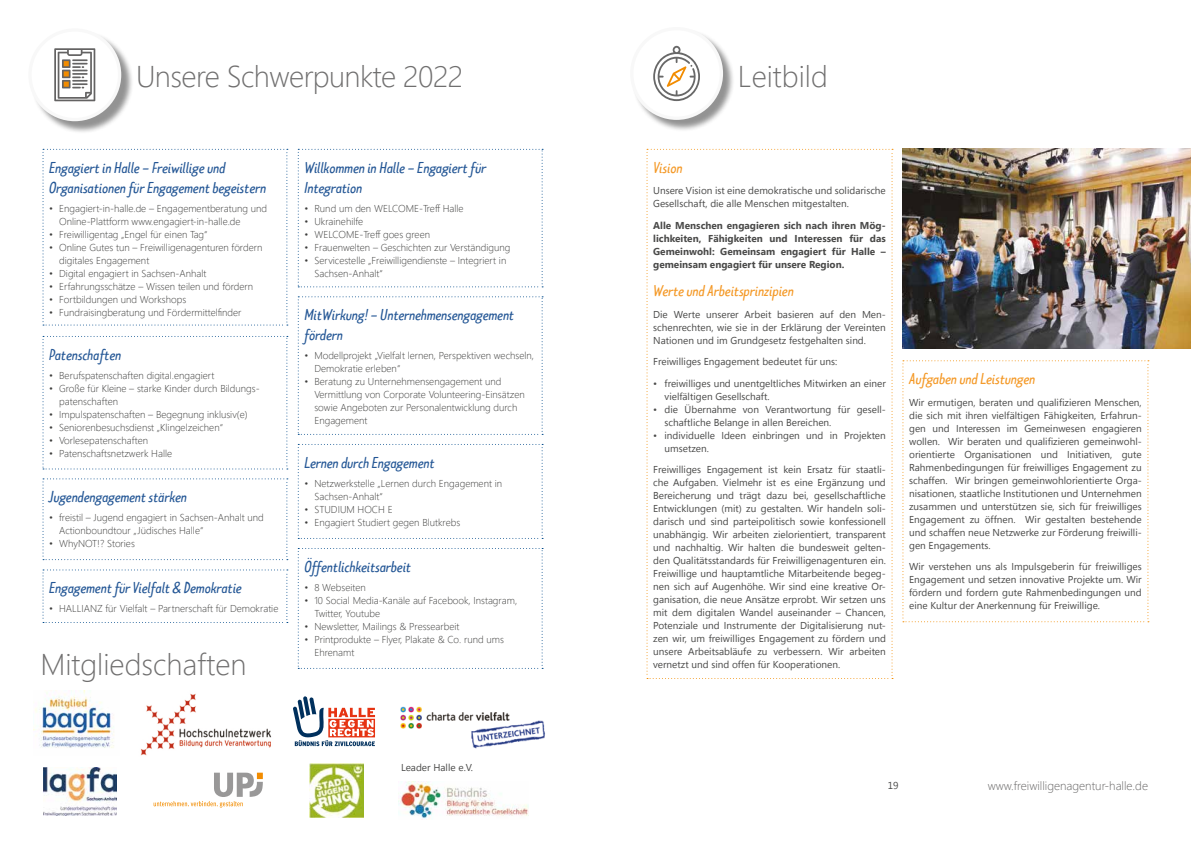
<style>
.page{position:relative;width:1191px;height:842px;background:#fff}
.page>*{position:absolute;margin:0;border:0;box-sizing:border-box;transform-origin:0 0}
.t1{font:300 30px "Segoe UI";color:#706f6f}
.t2{font:300 30px "Segoe UI";letter-spacing:-.02em;color:#706f6f}
.t3{font:italic 16px/20px "Limes Sans";color:#235695}
.t4{font:italic 16px "Limes Sans";color:#f49825}
.t5{font:300 12px "Segoe UI";color:#646363}
.t6{font:10px/13px "Segoe UI";color:#4a4a49}
.t7{font:300 10px/13px "Segoe UI";color:#3c3c3b}
.t8{font:700 10px/13px "Segoe UI";color:#4a4a49;text-align:justify}
</style>
<div class="page">
<div style="left:30px;top:30px;width:104px;height:104px;background:#000;opacity:.43"></div>
<div style="left:30px;top:30px;width:90px;height:90px;background:#fff;border-radius:50%"></div>
<div style="left:28px;top:28px;width:93px;height:93px;border:3px solid #f8f8f8;border-radius:50%"></div>
<svg style="left:54px;top:48px;width:41px;height:53px"></svg>
<svg style="left:43px;top:149px;width:245px;height:177px"></svg>
<svg style="left:298px;top:296px;width:245px;height:139px"></svg>
<svg style="left:43px;top:478px;width:245px;height:82px"></svg>
<svg style="left:43px;top:569px;width:245px;height:54px"></svg>
<svg style="left:298px;top:444px;width:245px;height:95px"></svg>
<svg style="left:298px;top:548px;width:245px;height:121px"></svg>
<svg style="left:298px;top:149px;width:245px;height:138px"></svg>
<svg style="left:43px;top:336px;width:245px;height:133px"></svg>
<div style="left:631px;top:29px;width:104px;height:103px;background:#000;opacity:.43"></div>
<div style="left:632px;top:29px;width:89px;height:89px;background:#fff;border-radius:50%"></div>
<div style="left:630px;top:27px;width:93px;height:93px;border:3px solid #f8f8f8;border-radius:50%"></div>
<img style="left:43px;top:767px;width:73px;height:49px">
<svg style="left:293px;top:696px;width:82px;height:50px"></svg>
<img style="left:309px;top:763px;width:54px;height:54px">
<svg style="left:154px;top:773px;width:109px;height:34px"></svg>
<img style="left:141px;top:693px;width:130px;height:63px">
<img style="left:398px;top:781px;width:130px;height:39px">
<img style="left:400px;top:706px;width:145px;height:43px">
<img style="left:33px;top:690px;width:81px;height:58px">
<svg style="left:646px;top:149px;width:247px;height:530px"></svg>
<svg style="left:902px;top:360px;width:247px;height:262px"></svg>
<svg style="left:653px;top:46px;width:47px;height:55px"></svg>
<img style="left:902px;top:149px;width:289px;height:200px">
<h1 class="t2" style="left:136px;top:52px;width:329px">Unsere Schwerpunkte 2022</h1>
<h2 class="t3" style="left:304px;top:157px;width:183px">Willkommen in Halle – Engagiert für<br>Integration</h2>
<p class="t7" style="left:304px;top:201px;width:161px">• Rund um den WELCOME-Treff Halle</p>
<p class="t7" style="left:304px;top:214px;width:60px">• Ukrainehilfe</p>
<p class="t7" style="left:304px;top:227px;width:127px">• WELCOME-Treff goes green</p>
<p class="t7" style="left:304px;top:240px;width:207px">• Frauenwelten – Geschichten zur Verständigung</p>
<p class="t7" style="left:314px;top:253px;width:193px;text-indent:-10px">• Servicestelle „Freiwilligendienste – Integriert in<br>Sachsen-Anhalt“</p>
<h2 class="t3" style="left:49px;top:157px;width:219px">Engagiert in Halle – Freiwillige und<br>Organisationen für Engagement begeistern</h2>
<p class="t7" style="left:59px;top:201px;width:209px;text-indent:-10px">• Engagiert-in-halle.de – Engagementberatung und<br>Online-Plattform www.engagiert-in-halle.de</p>
<p class="t7" style="left:49px;top:227px;width:160px">• Freiwilligentag „Engel für einen Tag“</p>
<p class="t7" style="left:59px;top:240px;width:205px;text-indent:-10px">• Online Gutes tun – Freiwilligenagenturen fördern digitales Engagement</p>
<p class="t7" style="left:49px;top:266px;width:159px">• Digital engagiert in Sachsen-Anhalt</p>
<p class="t7" style="left:49px;top:279px;width:205px">• Erfahrungsschätze – Wissen teilen und fördern</p>
<p class="t7" style="left:49px;top:292px;width:139px">• Fortbildungen und Workshops</p>
<p class="t7" style="left:49px;top:305px;width:194px">• Fundraisingberatung und Fördermittelfinder</p>
<h2 class="t3" style="left:304px;top:305px;width:211px">MitWirkung! – Unternehmensengagement fördern</h2>
<p class="t7" style="left:314px;top:349px;width:221px;text-indent:-10px">• Modellprojekt „Vielfalt lernen, Perspektiven wechseln,<br>Demokratie erleben“</p>
<p class="t7" style="left:314px;top:375px;width:212px;text-indent:-10px">• Beratung zu Unternehmensengagement und Vermittlung von Corporate Volunteering-Einsätzen sowie Angeboten zur Personalentwicklung durch Engagement</p>
<h2 class="t3" style="left:49px;top:344px;width:74px">Patenschaften</h2>
<p class="t7" style="left:49px;top:368px;width:167px">• Berufspatenschaften digital.engagiert</p>
<p class="t7" style="left:59px;top:381px;width:202px;text-indent:-10px">• Große für Kleine – starke Kinder durch Bildungs&shy;patenschaften</p>
<p class="t7" style="left:49px;top:407px;width:200px">• Impulspatenschaften – Begegnung inklusiv(e)</p>
<p class="t7" style="left:49px;top:420px;width:175px">• Seniorenbesuchsdienst „Klingelzeichen“</p>
<p class="t7" style="left:49px;top:433px;width:100px">• Vorlesepatenschaften</p>
<p class="t7" style="left:49px;top:446px;width:124px">• Patenschaftsnetzwerk Halle</p>
<h2 class="t3" style="left:304px;top:452px;width:132px">Lernen durch Engagement</h2>
<p class="t7" style="left:314px;top:476px;width:189px;text-indent:-10px">• Netzwerkstelle „Lernen durch Engagement in<br>Sachsen-Anhalt“</p>
<p class="t7" style="left:304px;top:502px;width:90px">• STUDIUM HOCH E</p>
<p class="t7" style="left:304px;top:515px;width:157px">• Engagiert Studiert gegen Blutkrebs</p>
<h2 class="t3" style="left:304px;top:556px;width:108px">Öffentlichkeitsarbeit</h2>
<p class="t7" style="left:304px;top:580px;width:63px">• 8 Webseiten</p>
<p class="t7" style="left:314px;top:593px;width:204px;text-indent:-10px">• 10 Social Media-Kanäle auf Facebook, Instagram,<br>Twitter, Youtube</p>
<p class="t7" style="left:304px;top:619px;width:156px">• Newsletter, Mailings &amp; Pressearbeit</p>
<p class="t7" style="left:314px;top:632px;width:191px;text-indent:-10px">• Printprodukte – Flyer, Plakate &amp; Co. rund ums<br>Ehrenamt</p>
<h2 class="t3" style="left:49px;top:487px;width:139px">Jugendengagement stärken</h2>
<p class="t7" style="left:59px;top:511px;width:206px;text-indent:-10px">• freistil – Jugend engagiert in Sachsen-Anhalt und<br>Actionboundtour „Jüdisches Halle“</p>
<p class="t7" style="left:49px;top:537px;width:87px">• WhyNOT!? Stories</p>
<h2 class="t3" style="left:49px;top:578px;width:194px">Engagement für Vielfalt &amp; Demokratie</h2>
<p class="t7" style="left:49px;top:602px;width:231px">• HALLIANZ für Vielfalt – Partnerschaft für Demokratie</p>
<h1 class="t1" style="left:40px;top:640px;width:208px">Mitgliedschaften</h1>
<p class="t6" style="left:401px;top:760px;width:74px">Leader Halle e.V.</p>
<h1 class="t1" style="left:738px;top:52px;width:91px">Leitbild</h1>
<h2 class="t4" style="left:653px;top:157px;width:31px">Vision</h2>
<p class="t6" style="left:653px;top:184px;width:234px">Unsere Vision ist eine demokratische und solidarische<br>Gesellschaft, die alle Menschen mitgestalten.</p>
<p class="t8" style="left:653px;top:218px;width:234px">Alle Menschen engagieren sich nach ihren Mög&shy;lichkeiten, Fähigkeiten und Interessen für das Gemeinwohl: Gemeinsam engagiert für Halle – gemeinsam engagiert für unsere Region.</p>
<h2 class="t4" style="left:653px;top:280px;width:142px">Werte und Arbeitsprinzipien</h2>
<p class="t6" style="left:653px;top:307px;width:234px;text-align:justify">Die Werte unserer Arbeit basieren auf den Men&shy;schenrechten, wie sie in der Erklärung der Vereinten Nationen und im Grundgesetz festgehalten sind.</p>
<p class="t6" style="left:653px;top:355px;width:186px">Freiwilliges Engagement bedeutet für uns:</p>
<p class="t6" style="left:664px;top:376px;width:223px;text-indent:-11px">• freiwilliges und unentgeltliches Mitwirken an einer vielfältigen Gesellschaft.</p>
<p class="t6" style="left:664px;top:402px;width:223px;text-indent:-11px">• die Übernahme von Verantwortung für gesell&shy;schaftliche Belange in allen Bereichen.</p>
<p class="t6" style="left:664px;top:428px;width:223px;text-indent:-11px">• individuelle Ideen einbringen und in Projekten umsetzen.</p>
<p class="t6" style="left:653px;top:463px;width:234px;text-align:justify">Freiwilliges Engagement ist kein Ersatz für staatli&shy;che Aufgaben. Vielmehr ist es eine Ergänzung und Bereicherung und trägt dazu bei, gesellschaftliche Entwicklungen (mit) zu gestalten. Wir handeln soli&shy;darisch und sind parteipolitisch sowie konfessionell unabhängig. Wir arbeiten zielorientiert, transparent und nachhaltig. Wir halten die bundesweit gelten&shy;den Qualitätsstandards für Freiwilligenagenturen ein.<br>Freiwillige und hauptamtliche Mitarbeitende begeg&shy;nen sich auf Augenhöhe. Wir sind eine kreative Or&shy;ganisation, die neue Ansätze erprobt. Wir setzen uns mit dem digitalen Wandel auseinander – Chancen, Potenziale und Instrumente der Digitalisierung nut&shy;zen wir, um freiwilliges Engagement zu fördern und unsere Arbeitsabläufe zu verbessern. Wir arbeiten vernetzt und sind offen für Kooperationen.</p>
<h2 class="t4" style="left:909px;top:368px;width:128px">Aufgaben und Leistungen</h2>
<p class="t6" style="left:909px;top:395px;width:234px;text-align:justify">Wir ermutigen, beraten und qualifizieren Menschen, die sich mit ihren vielfältigen Fähigkeiten, Erfahrun&shy;gen und Interessen im Gemeinwesen engagieren wollen. Wir beraten und qualifizieren gemeinwohl&shy;orientierte Organisationen und Initiativen, gute Rahmenbedingungen für freiwilliges Engagement zu schaffen. Wir bringen gemeinwohlorientierte Orga&shy;nisationen, staatliche Institutionen und Unternehmen zusammen und unterstützen sie, sich für freiwilliges Engagement zu öffnen. Wir gestalten bestehende und schaffen neue Netzwerke zur Förderung freiwilli&shy;gen Engagements.</p>
<p class="t6" style="left:909px;top:560px;width:234px;text-align:justify">Wir verstehen uns als Impulsgeberin für freiwilliges Engagement und setzen innovative Projekte um. Wir fördern und fordern gute Rahmenbedingungen und eine Kultur der Anerkennung für Freiwillige.</p>
<p class="t6" style="left:888px;top:779px;width:12px">19</p>
<p class="t5" style="left:987px;top:776px;width:162px">www.freiwilligenagentur-halle.de</p>
</div>
